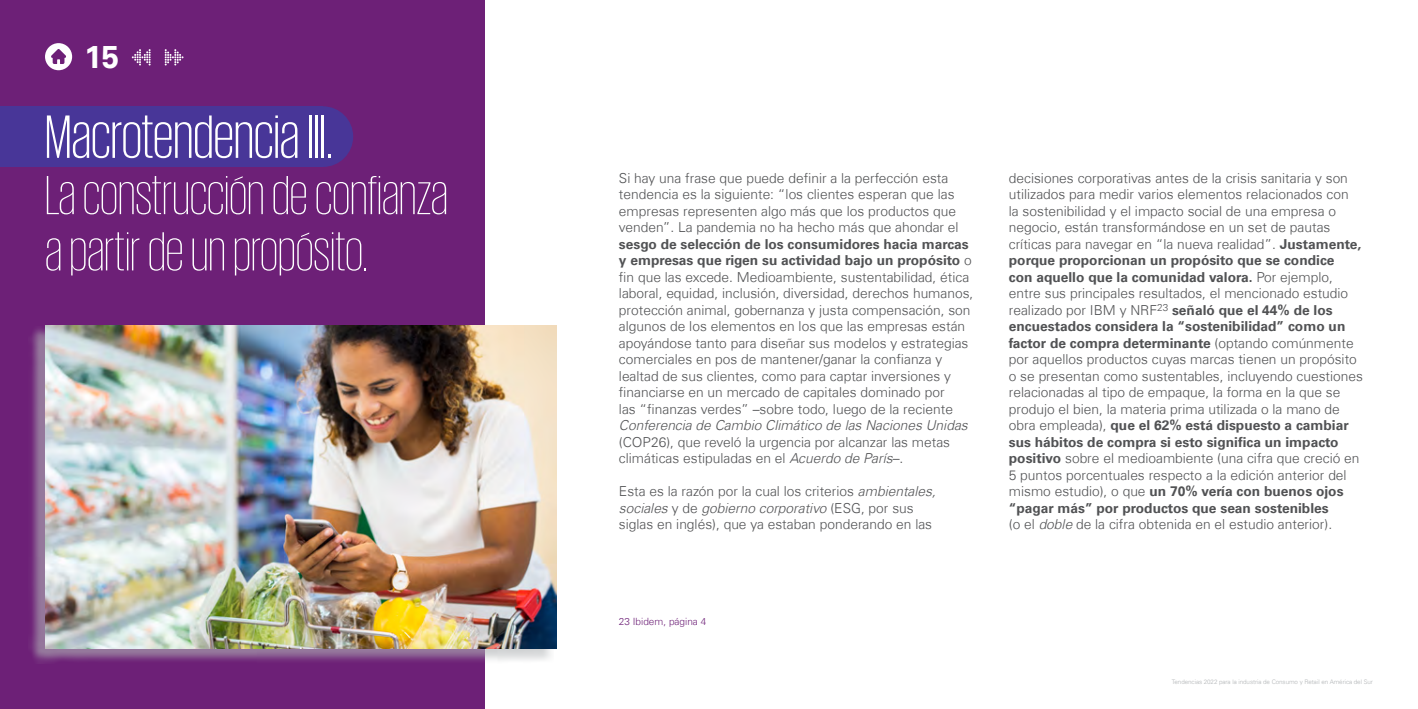
<style>
.page{position:relative;width:1418px;height:709px;background:#fff}
.page>*{position:absolute;margin:0;border:0;box-sizing:border-box;transform-origin:0 0}
.t1{font:300 62.5px "KPMG";color:#fff}
.t2{font:200 56.25px/56.2px "KPMG";color:#fff}
.t3{font:700 31.25px "Universfor KPMG";color:#fff}
.t4{font:300 13.75px/16.5px "Universfor KPMG";color:#515254}
.t5{font:italic 300 13.75px "Universfor KPMG";color:#515254}
.t6{font:300 10px "Universfor KPMG";color:#6d2077}
.t7{font:300 6.25px "Univers 45";letter-spacing:-.01em;color:#b1b4b6}
.s1{font-weight:700}
.s2{font-style:italic}
</style>
<div class="page">
<div style="left:0;top:0;width:485px;height:709px;background:#6d2077"></div>
<div style="left:0;top:106px;width:323px;height:61px;background:#483698"></div>
<div style="left:292px;top:106px;width:61px;height:61px;background:#483698;border-radius:50%"></div>
<svg style="left:45px;top:43px;width:27px;height:27px"></svg>
<svg style="left:165px;top:49px;width:18px;height:16px"></svg>
<svg style="left:132px;top:49px;width:19px;height:16px"></svg>
<div style="left:29px;top:326px;width:525px;height:337px;background:#b1b4b6;opacity:.6"></div>
<img style="left:45px;top:325px;width:511px;height:323px">
<h3 class="t3" style="left:84px;top:39px;width:36px">15</h3>
<h1 class="t1" style="left:45px;top:107px;width:289px">Macrotendencia III.</h1>
<h2 class="t2" style="left:45px;top:166px;width:404px">La construcción de confianza a partir de un propósito.</h2>
<p class="t4" style="left:619px;top:170px;width:341px">Si hay una frase que puede definir a la perfección esta tendencia es la siguiente: “los clientes esperan que las empresas representen algo más que los productos que venden”. La pandemia no ha hecho más que ahondar el</p>
<p class="t4" style="left:619px;top:236px;width:356px"><span class="s1">sesgo de selección de los consumidores hacia marcas y empresas que rigen su actividad bajo un propósito</span> o fin que las excede. Medioambiente, sustentabilidad, ética laboral, equidad, inclusión, diversidad, derechos humanos, protección animal, gobernanza y justa compensación, son algunos de los elementos en los que las empresas están apoyándose tanto para diseñar sus modelos y estrategias comerciales en pos de mantener/ganar la confianza y lealtad de sus clientes, como para captar inversiones y financiarse en un mercado de capitales dominado por<br>las “finanzas verdes” –sobre todo, luego de la reciente</p>
<p class="t5" style="left:619px;top:417px;width:350px">Conferencia de Cambio Climático de las Naciones Unidas</p>
<p class="t4" style="left:619px;top:434px;width:333px">(COP26), que reveló la urgencia por alcanzar las metas climáticas estipuladas en el <span class="s2">Acuerdo de París</span>–.</p>
<p class="t4" style="left:619px;top:483px;width:318px">Esta es la razón por la cual los criterios <span class="s2">ambientales, sociales</span> y de <span class="s2">gobierno corporativo</span> (ESG, por sus siglas en inglés), que ya estaban ponderando en las</p>
<p class="t6" style="left:619px;top:615px;width:89px">23 Ibidem, página 4</p>
<p class="t4" style="left:1008px;top:170px;width:356px">decisiones corporativas antes de la crisis sanitaria y son utilizados para medir varios elementos relacionados con<br>la sostenibilidad y el impacto social de una empresa o negocio, están transformándose en un set de pautas críticas para navegar en “la nueva realidad”. <span class="s1">Justamente, porque proporcionan un propósito que se condice<br>con aquello que la comunidad valora.</span> Por ejemplo, entre sus principales resultados, el mencionado estudio realizado por IBM y NRF<sup>23</sup> <span class="s1">señaló que el 44% de los encuestados considera la “sostenibilidad” como un factor de compra determinante</span> (optando comúnmente por aquellos productos cuyas marcas tienen un propósito o se presentan como sustentables, incluyendo cuestiones relacionadas al tipo de empaque, la forma en la que se produjo el bien, la materia prima utilizada o la mano de obra empleada), <span class="s1">que el 62% está dispuesto a cambiar sus hábitos de compra si esto significa un impacto positivo</span> sobre el medioambiente (una cifra que creció en 5 puntos porcentuales respecto a la edición anterior del mismo estudio), o que <span class="s1">un 70% vería con buenos ojos “pagar más” por productos que sean sostenibles<br></span>(o el <span class="s2">doble</span> de la cifra obtenida en el estudio anterior).</p>
<p class="t7" style="left:1171px;top:678px;width:203px">Tendencias 2022 para la industria de Consumo y Retail en América del Sur</p>
</div>
